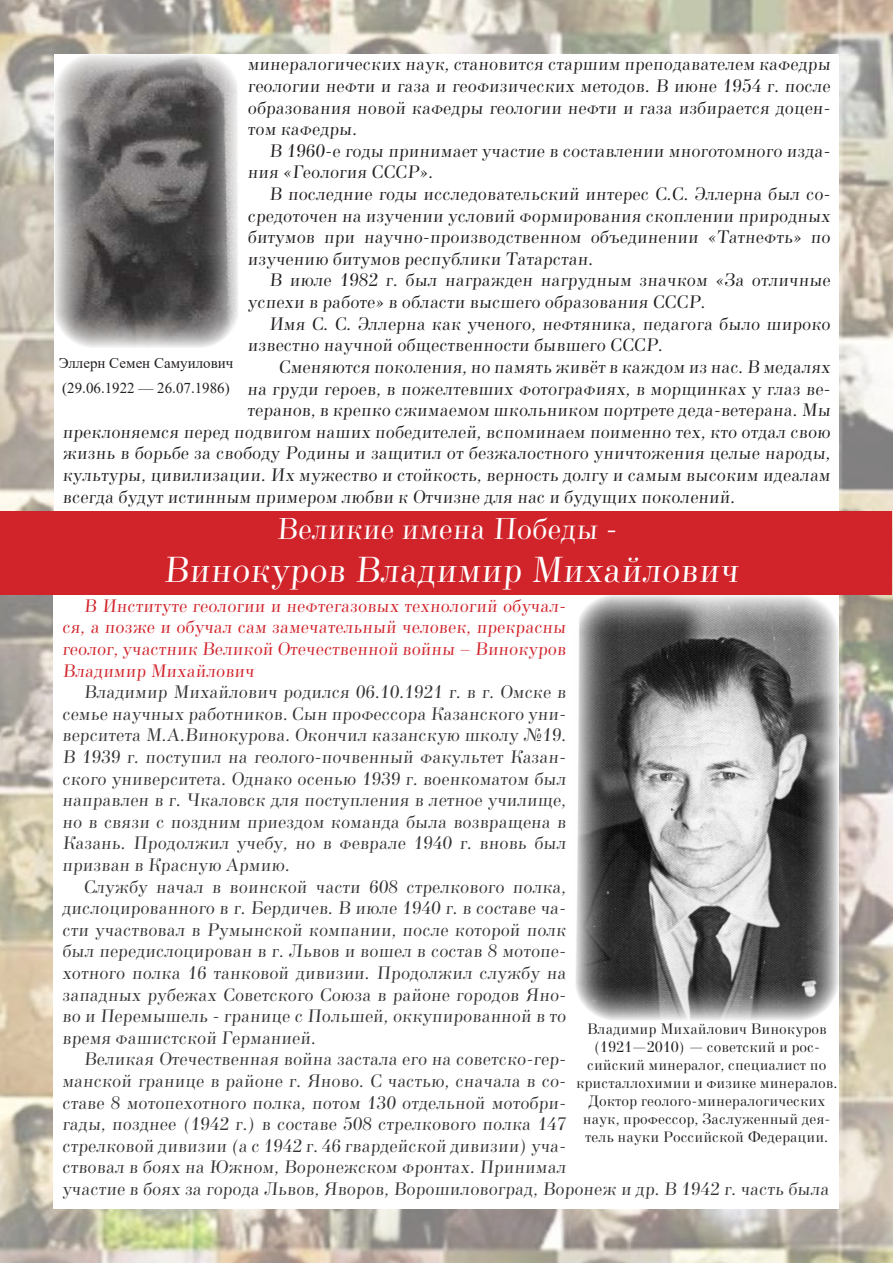
<style>
.page{position:relative;width:893px;height:1263px;background:#fff}
.page>*{position:absolute;margin:0;border:0;box-sizing:border-box;transform-origin:0 0}
.t1{font:36px "New Standard TT";color:#fff}
.t2{font:30px "New Standard TT";color:#fff}
.t3{font:18px/21.6px "New Standard TT";color:#373435;text-align:justify}
.t4{font:18px/21.6px "New Standard TT";color:#231f20}
.t5{font:18px/21.6px "New Standard TT";color:#d1232a;text-align:justify}
.t6{font:15px/18px "New Standard TT";color:#231f20;text-align:center}
.t7{font:15px/25.2px "Times New Roman";color:#231f20}
</style>
<div class="page">
<img style="left:0;top:0;width:893px;height:1263px">
<div style="left:1px;top:512px;width:891px;height:83px;background:#d1232a"></div>
<div style="left:54px;top:54px;width:785px;height:456px;background:#fff"></div>
<div style="left:54px;top:595px;width:785px;height:614px;background:#fff"></div>
<img style="left:54px;top:55px;width:184px;height:292px">
<img style="left:575px;top:595px;width:264px;height:425px">
<p class="t4" style="left:247px;top:54px;width:586px;text-align:justify">минералогических наук, становится старшим преподавателем кафедры геологии нефти и газа и геофизических методов. В июне 1954 г. после образования новой кафедры геологии нефти и газа избирается доцен&shy;том кафедры.</p>
<p class="t4" style="left:247px;top:140px;width:586px;text-indent:21px">В 1960-е годы принимает участие в составлении многотомного изда&shy;ния «Геология СССР».</p>
<p class="t4" style="left:247px;top:183px;width:586px;text-align:justify;text-indent:21px">В последние годы исследовательский интерес С.С. Эллерна был со&shy;средоточен на изучении условий формирования скоплении природных битумов при научно-производственном объединении «Татнефть» по изучению битумов республики Татарстан.</p>
<p class="t4" style="left:247px;top:270px;width:586px;text-indent:21px">В июле 1982 г. был награжден нагрудным значком «За отличные успехи в работе» в области высшего образования СССР.</p>
<p class="t4" style="left:247px;top:313px;width:586px;text-indent:21px">Имя С. С. Эллерна как ученого, нефтяника, педагога было широко известно научной общественности бывшего СССР.</p>
<p class="t4" style="left:279px;top:356px;width:555px">Сменяются поколения, но память живёт в каждом из нас. В медалях</p>
<p class="t4" style="left:247px;top:378px;width:587px">на груди героев, в пожелтевших фотографиях, в морщинках у глаз ве-</p>
<p class="t4" style="left:247px;top:399px;width:587px">теранов, в крепко сжимаемом школьником портрете деда-ветерана. Мы</p>
<p class="t4" style="left:63px;top:421px;width:771px">преклоняемся перед подвигом наших победителей, вспоминаем поименно тех, кто отдал свою</p>
<p class="t4" style="left:63px;top:442px;width:771px">жизнь в борьбе за свободу Родины и защитил от безжалостного уничтожения целые народы,</p>
<p class="t4" style="left:63px;top:464px;width:771px">культуры, цивилизации. Их мужество и стойкость, верность долгу и самым высоким идеалам</p>
<p class="t4" style="left:63px;top:486px;width:676px">всегда будут истинным примером любви к Отчизне для нас и будущих поколений.</p>
<p class="t7" style="left:59px;top:350px;width:176px">Эллерн Семен Самуилович (29.06.1922 — 26.07.1986)</p>
<h2 class="t2" style="left:276px;top:512px;width:345px">Великие имена Победы -</h2>
<h1 class="t1" style="left:163px;top:549px;width:581px">Винокуров Владимир Михайлович</h1>
<p class="t5" style="left:62px;top:595px;width:507px;text-indent:21px">В Институте геологии и нефтегазовых технологий обучал&shy;ся, а позже и обучал сам замечательный человек, прекрасны геолог, участник Великой Отечественной войны – Винокуров Владимир Михайлович</p>
<p class="t3" style="left:62px;top:681px;width:507px;text-indent:21px">Владимир Михайлович родился 06.10.1921 г. в г. Омске в семье научных работников. Сын профессора Казанского уни&shy;верситета М.А.Винокурова. Окончил казанскую школу №19.<br>В 1939 г. поступил на геолого-почвенный факультет Казан&shy;ского университета. Однако осенью 1939 г. военкоматом был направлен в г. Чкаловск для поступления в летное училище, но в связи с поздним приездом команда была возвращена в Казань. Продолжил учебу, но в феврале 1940 г. вновь был призван в Красную Армию.</p>
<p class="t3" style="left:62px;top:876px;width:507px;text-indent:21px">Службу начал в воинской части 608 стрелкового полка, дислоцированного в г. Бердичев. В июле 1940 г. в составе ча&shy;сти участвовал в Румынской компании, после которой полк был передислоцирован в г. Львов и вошел в состав 8 мотопе&shy;хотного полка 16 танковой дивизии. Продолжил службу на западных рубежах Советского Союза в районе городов Яно&shy;во и Перемышель - границе с Польшей, оккупированной в то время фашистской Германией.</p>
<p class="t3" style="left:62px;top:1048px;width:770px;text-align:left;text-indent:21px">Великая Отечественная война застала его на советско-гер-<br>манской границе в районе г. Яново. С частью, сначала в со-<br>ставе 8 мотопехотного полка, потом 130 отдельной мотобри-<br>гады, позднее (1942 г.) в составе 508 стрелкового полка 147<br>стрелковой дивизии (а с 1942 г. 46 гвардейской дивизии) уча-<br>ствовал в боях на Южном, Воронежском фронтах. Принимал<br>участие в боях за города Львов, Яворов, Ворошиловоград, Воронеж и др. В 1942 г. часть была</p>
<p class="t6" style="left:576px;top:1020px;width:263px">Владимир Михайлович Винокуров (1921—2010) — советский и рос&shy;сийский минералог, специалист по кристаллохимии и физике минералов.<br>Доктор геолого-минералогических наук, профессор, Заслуженный дея&shy;тель науки Российской Федерации.</p>
</div>
